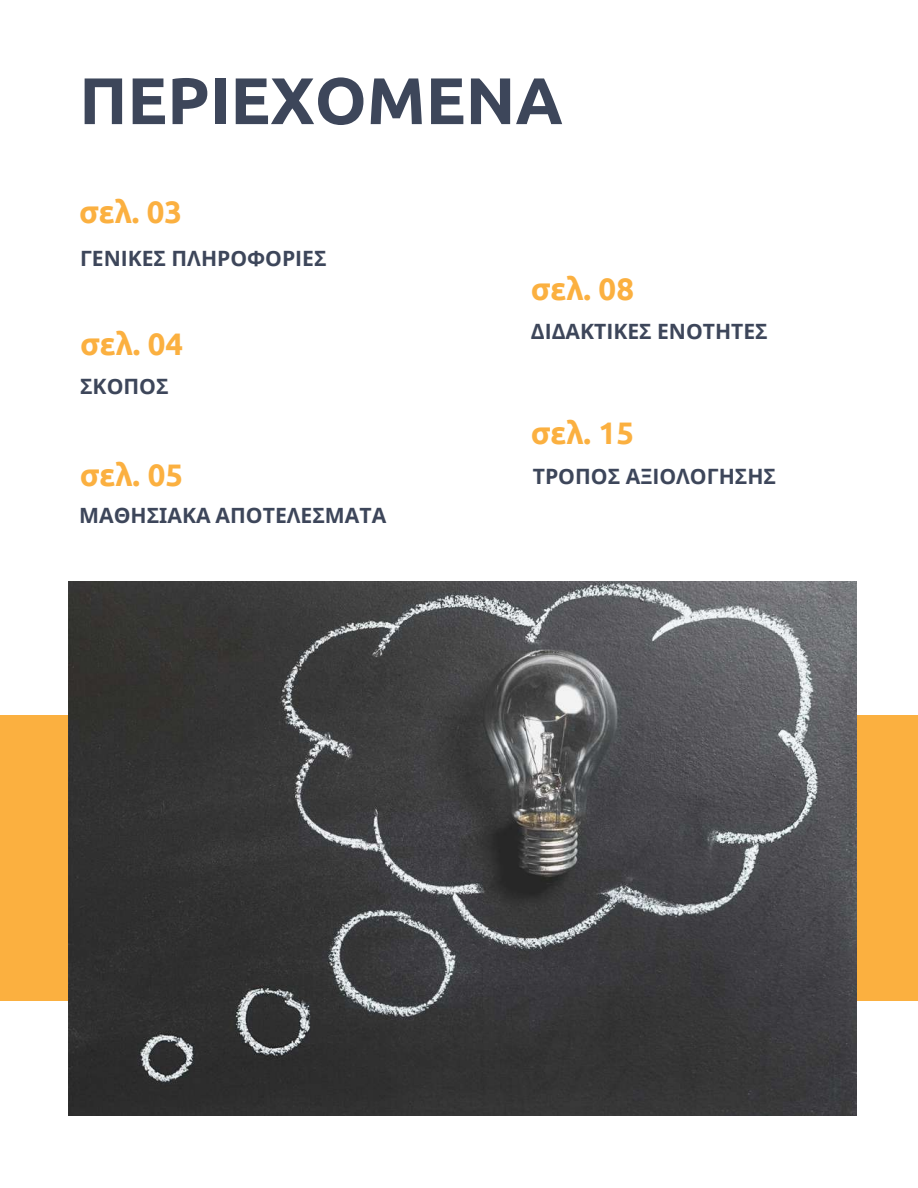
<style>
.page{position:relative;width:918px;height:1188px;background:#fff}
.page>*{position:absolute;margin:0;border:0;box-sizing:border-box;transform-origin:0 0}
.t1{font:700 65.85px "Ubuntu";color:#3d465a}
.t2{font:700 31.2px "Ubuntu";color:#fbb040}
.t3{font:700 21.15px "Open Sans";color:#3d465a}
.t4{font:700 21.15px "Noto Sans";color:#3d465a}
</style>
<div class="page">
<div style="left:0;top:715px;width:918px;height:285px;background:#fbb040"></div>
<img style="left:68px;top:582px;width:789px;height:533px">
<h1 class="t1" style="left:79px;top:63px;width:485px">ΠΕΡΙΕΧΟΜΕΝΑ</h1>
<h2 class="t2" style="left:79px;top:194px;width:105px">σελ. 03</h2>
<p class="t3" style="left:80px;top:243px;width:248px">ΓΕΝΙΚΕΣ ΠΛΗΡΟΦΟΡΙΕΣ</p>
<h2 class="t2" style="left:531px;top:271px;width:105px">σελ. 08</h2>
<h2 class="t2" style="left:80px;top:326px;width:105px">σελ. 04</h2>
<p class="t3" style="left:531px;top:316px;width:238px">ΔΙΔΑΚΤΙΚΕΣ ΕΝΟΤΗΤΕΣ</p>
<p class="t3" style="left:80px;top:372px;width:90px">ΣΚΟΠΟΣ</p>
<h2 class="t2" style="left:80px;top:457px;width:105px">σελ. 05</h2>
<p class="t4" style="left:79px;top:501px;width:309px">ΜΑΘΗΣΙΑΚΑ ΑΠΟΤΕΛΕΣΜΑΤΑ</p>
<h2 class="t2" style="left:531px;top:415px;width:105px">σελ. 15</h2>
<p class="t3" style="left:533px;top:461px;width:245px">ΤΡΟΠΟΣ ΑΞΙΟΛΟΓΗΣΗΣ</p>
</div>
